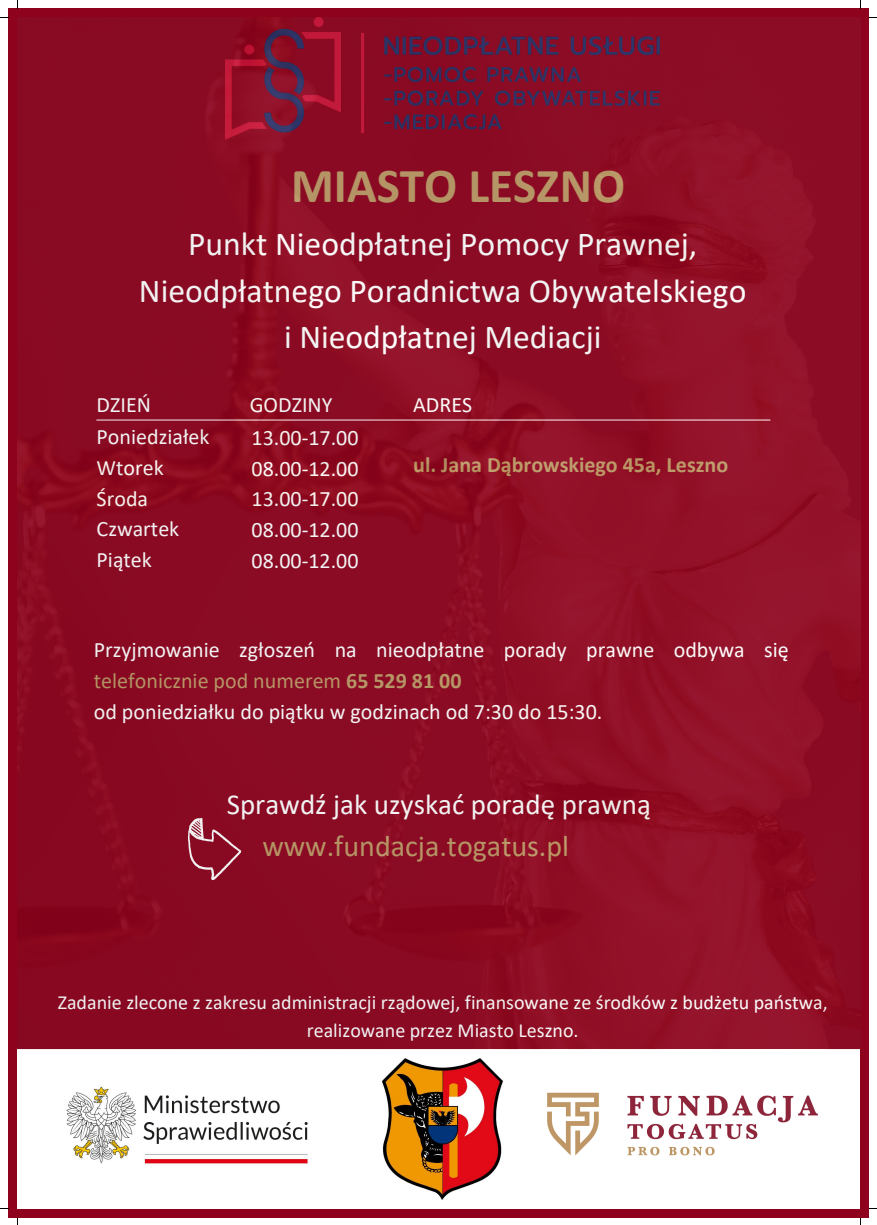
<style>
.page{position:relative;width:877px;height:1225px;background:#fff}
.page>*{position:absolute;margin:0;border:0;box-sizing:border-box;transform-origin:0 0}
.t1{font:700 49px "Calibri";color:#bd9965}
.t2{font:33.6px/46.5px "Calibri";color:#fff;text-align:center}
.t3{font:30px "Calibri";color:#bd9965}
.t4{font:29px "Calibri";color:#fff}
.t5{font:22px/30.8px "Calibri";color:#fff}
.t6{font:700 22px "Calibri";color:#bd9965}
.t7{font:20px/27.8px "Calibri";color:#fff;text-align:center}
.s1{color:#bd9965}
.s2{font-weight:700;color:#bd9965}
</style>
<div class="page">
<div style="left:8px;top:8px;width:860px;height:1209px;background:#8e021d"></div>
<div style="left:17px;top:1048px;width:842px;height:160px;background:#fff"></div>
<img style="left:547px;top:1092px;width:271px;height:64px">
<img style="left:66px;top:1085px;width:242px;height:79px">
<img style="left:382px;top:1058px;width:120px;height:140px">
<img style="left:17px;top:17px;width:842px;height:1032px">
<h4 class="t1" style="left:291px;top:165px;width:335px">MIASTO LESZNO</h4>
<h4 class="t2" style="left:139px;top:223px;width:609px">Punkt Nieodpłatnej Pomocy Prawnej,<br>Nieodpłatnego Poradnictwa Obywatelskiego i Nieodpłatnej Mediacji</h4>
<h4 class="t5" style="left:97px;top:391px;width:56px">DZIEŃ</h4>
<p class="t5" style="left:249px;top:391px;width:84px">GODZINY</p>
<p class="t5" style="left:413px;top:391px;width:61px">ADRES</p>
<p class="t5" style="left:97px;top:423px;width:114px">Poniedziałek</p>
<p class="t5" style="left:97px;top:454px;width:69px">Wtorek</p>
<p class="t5" style="left:97px;top:484px;width:53px">Środa</p>
<p class="t5" style="left:97px;top:515px;width:84px">Czwartek</p>
<p class="t5" style="left:97px;top:546px;width:57px">Piątek</p>
<p class="t5" style="left:251px;top:424px;width:109px">13.00-17.00</p>
<p class="t5" style="left:251px;top:454px;width:109px">08.00-12.00</p>
<p class="t5" style="left:251px;top:485px;width:109px">13.00-17.00</p>
<h5 class="t5" style="left:251px;top:516px;width:109px">08.00-12.00</h5>
<p class="t5" style="left:251px;top:547px;width:109px">08.00-12.00</p>
<p class="t6" style="left:413px;top:455px;width:316px">ul. Jana Dąbrowskiego 45a, Leszno</p>
<h3 class="t5" style="left:94px;top:636px;width:696px">Przyjmowanie zgłoszeń na nieodpłatne porady prawne odbywa się <span class="s1">telefonicznie pod numerem</span> <span class="s2">65 529 81 00</span></h3>
<p class="t5" style="left:94px;top:697px;width:510px">od poniedziałku do piątku w godzinach od 7:30 do 15:30.</p>
<p class="t4" style="left:226px;top:792px;width:425px">Sprawdź jak uzyskać poradę prawną</p>
<p class="t3" style="left:262px;top:833px;width:308px">www.fundacja.togatus.pl</p>
<h3 class="t7" style="left:58px;top:990px;width:771px">Zadanie zlecone z zakresu administracji rządowej, finansowane ze środków z budżetu państwa, realizowane przez Miasto Leszno.</h3>
</div>
